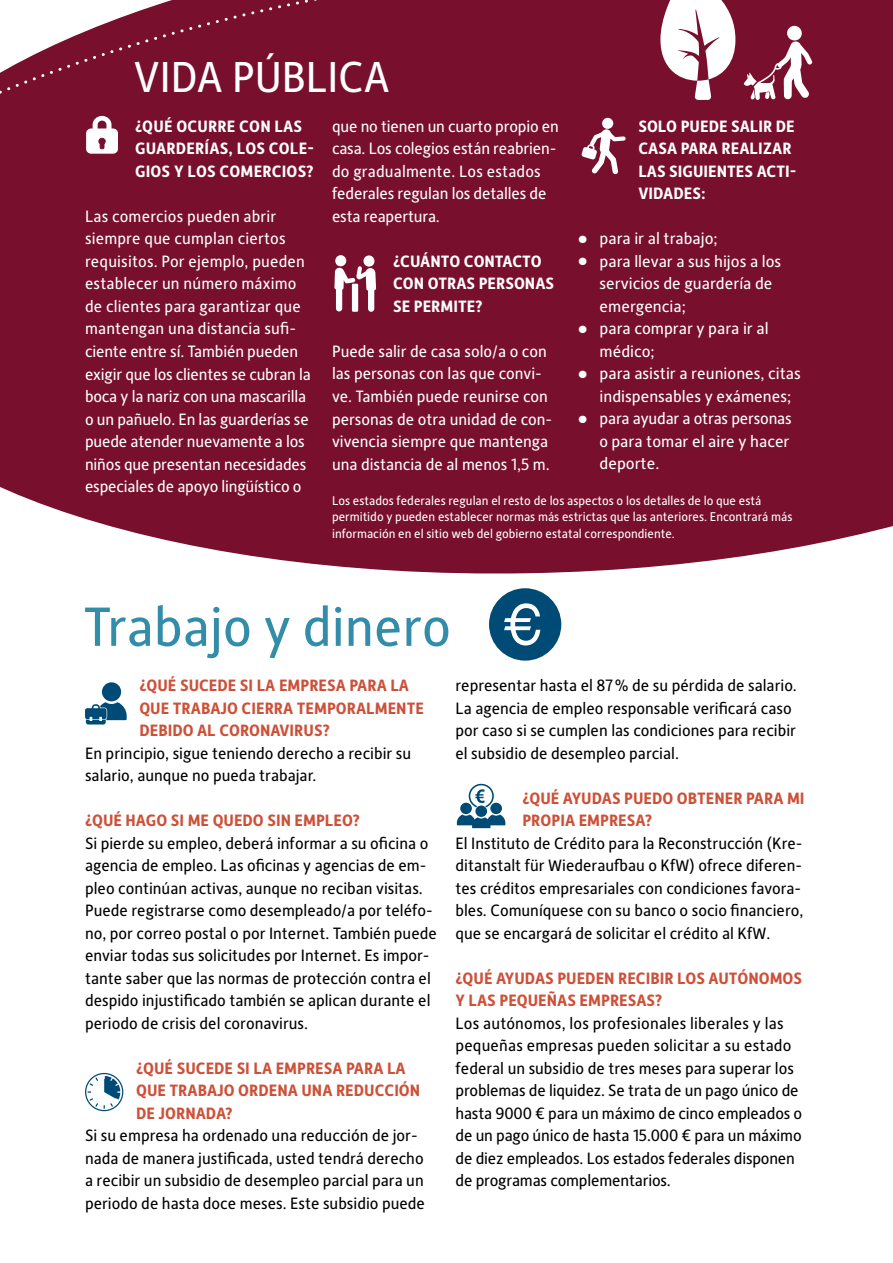
<style>
.page{position:relative;width:893px;height:1263px;background:#fff}
.page>*{position:absolute;margin:0;border:0;box-sizing:border-box;transform-origin:0 0}
.t1{font:55.5px "Alber New";color:#338da9}
.t2{font:43.5px "Alber New";color:#fff}
.t3{font:16.5px/22.5px "Alber New";color:#000}
.t4{font:16.5px/22.5px "Alber New";color:#fff}
.t5{font:700 16.5px/22.5px "Alber New";color:#cd5038}
.t6{font:700 16.5px/22.5px "Alber New";color:#fff}
.t7{font:12.75px/16.5px "Alber New";color:#fff}
.s1{font-size:10.5px}
</style>
<div class="page">
<div style="left:0;top:62px;width:893px;height:512px;background:#780f2d"></div>
<div style="left:343px;top:0;width:550px;height:122px;background:#780f2d"></div>
<div style="left:0;top:0;width:337px;height:392px;background:#780f2d"></div>
<svg style="left:660px;top:0;width:75px;height:100px"></svg>
<svg style="left:86px;top:116px;width:32px;height:38px"></svg>
<svg style="left:489px;top:588px;width:72px;height:73px"></svg>
<div style="left:787px;top:26px;width:15px;height:14px;background:#fff;border-radius:50%"></div>
<svg style="left:744px;top:41px;width:68px;height:59px"></svg>
<div style="left:602px;top:118px;width:11px;height:11px;background:#fff;border-radius:50%"></div>
<svg style="left:581px;top:129px;width:45px;height:45px"></svg>
<svg style="left:85px;top:682px;width:42px;height:42px"></svg>
<svg style="left:457px;top:784px;width:48px;height:44px"></svg>
<svg style="left:85px;top:1073px;width:38px;height:38px"></svg>
<div style="left:335px;top:255px;width:11px;height:11px;background:#fff;border-radius:50%"></div>
<div style="left:363px;top:255px;width:11px;height:12px;background:#fff;border-radius:50%"></div>
<svg style="left:334px;top:266px;width:42px;height:46px"></svg>
<h2 class="t2" style="left:134px;top:48px;width:257px">VIDA PÚBLICA</h2>
<p class="t6" style="left:135px;top:114px;width:181px">¿QUÉ OCURRE CON LAS<br>GUARDERÍAS, LOS COLE-<br>GIOS Y LOS COMERCIOS?</p>
<p class="t4" style="left:85px;top:204px;width:227px">Las comercios pueden abrir siempre que cumplan ciertos requisitos. Por ejemplo, pueden establecer un número máximo de clientes para garantizar que mantengan una distancia sufi&shy;ciente entre sí. También pueden exigir que los clientes se cubran la boca y la nariz con una mascarilla o un pañuelo. En las guarderías se puede atender nuevamente a los niños que presentan necesidades especiales de apoyo lingüístico o</p>
<p class="t4" style="left:332px;top:114px;width:228px">que no tienen un cuarto propio en casa. Los colegios están reabrien&shy;do gradualmente. Los estados federales regulan los detalles de esta reapertura.</p>
<p class="t6" style="left:393px;top:249px;width:163px">¿CUÁNTO CONTACTO<br>CON OTRAS PERSONAS<br>SE PERMITE?</p>
<p class="t4" style="left:332px;top:339px;width:222px">Puede salir de casa solo/a o con las personas con las que convi&shy;ve. También puede reunirse con personas de otra unidad de con&shy;vivencia siempre que mantenga una distancia de al menos 1,5 m.</p>
<p class="t6" style="left:638px;top:114px;width:160px">SOLO PUEDE SALIR DE<br>CASA PARA REALIZAR<br>LAS SIGUIENTES ACTI-<br>VIDADES:</p>
<p class="t4" style="left:578px;top:227px;width:141px"><span class="s1">●</span> para ir al trabajo;</p>
<p class="t4" style="left:600px;top:249px;width:183px;text-indent:-21px"><span class="s1">●</span> para llevar a sus hijos a los servicios de guardería de emergencia;</p>
<p class="t4" style="left:600px;top:317px;width:171px;text-indent:-21px"><span class="s1">●</span> para comprar y para ir al médico;</p>
<p class="t4" style="left:600px;top:362px;width:203px;text-indent:-21px"><span class="s1">●</span> para asistir a reuniones, citas indispensables y exámenes;</p>
<p class="t4" style="left:600px;top:407px;width:194px;text-indent:-21px"><span class="s1">●</span> para ayudar a otras personas o para tomar el aire y hacer deporte.</p>
<p class="t7" style="left:332px;top:492px;width:462px">Los estados federales regulan el resto de los aspectos o los detalles de lo que está permitido y pueden establecer normas más estrictas que las anteriores. Encontrará más información en el sitio web del gobierno estatal correspondiente.</p>
<h1 class="t1" style="left:83px;top:590px;width:370px">Trabajo y dinero</h1>
<p class="t5" style="left:139px;top:673px;width:286px">¿QUÉ SUCEDE SI LA EMPRESA PARA LA<br>QUE TRABAJO CIERRA TEMPORALMENTE<br>DEBIDO AL CORONAVIRUS?</p>
<p class="t3" style="left:85px;top:741px;width:328px">En principio, sigue teniendo derecho a recibir su salario, aunque no pueda trabajar.</p>
<p class="t5" style="left:85px;top:808px;width:277px">¿QUÉ HAGO SI ME QUEDO SIN EMPLEO?</p>
<p class="t3" style="left:85px;top:831px;width:353px">Si pierde su empleo, deberá informar a su oficina o agencia de empleo. Las oficinas y agencias de em&shy;pleo continúan activas, aunque no reciban visitas.<br>Puede registrarse como desempleado/a por teléfo&shy;no, por correo postal o por Internet. También puede enviar todas sus solicitudes por Internet. Es impor&shy;tante saber que las normas de protección contra el despido injustificado también se aplican durante el periodo de crisis del coronavirus.</p>
<p class="t5" style="left:136px;top:1056px;width:286px">¿QUÉ SUCEDE SI LA EMPRESA PARA LA<br>QUE TRABAJO ORDENA UNA REDUCCIÓN<br>DE JORNADA?</p>
<p class="t3" style="left:85px;top:1123px;width:342px">Si su empresa ha ordenado una reducción de jor&shy;nada de manera justificada, usted tendrá derecho a recibir un subsidio de desempleo parcial para un periodo de hasta doce meses. Este subsidio puede</p>
<p class="t3" style="left:455px;top:673px;width:343px">representar hasta el 87% de su pérdida de salario.<br>La agencia de empleo responsable verificará caso por caso si se cumplen las condiciones para recibir el subsidio de desempleo parcial.</p>
<p class="t5" style="left:522px;top:786px;width:284px">¿QUÉ AYUDAS PUEDO OBTENER PARA MI<br>PROPIA EMPRESA?</p>
<p class="t3" style="left:455px;top:831px;width:349px">El Instituto de Crédito para la Reconstrucción (Kre&shy;ditanstalt für Wiederaufbau o KfW) ofrece diferen&shy;tes créditos empresariales con condiciones favora&shy;bles. Comuníquese con su banco o socio financiero, que se encargará de solicitar el crédito al KfW.</p>
<p class="t5" style="left:455px;top:966px;width:348px">¿QUÉ AYUDAS PUEDEN RECIBIR LOS AUTÓNOMOS<br>Y LAS PEQUEÑAS EMPRESAS?</p>
<p class="t3" style="left:455px;top:1011px;width:348px">Los autónomos, los profesionales liberales y las pequeñas empresas pueden solicitar a su estado federal un subsidio de tres meses para superar los problemas de liquidez. Se trata de un pago único de hasta 9000 € para un máximo de cinco empleados o de un pago único de hasta 15.000 € para un máximo de diez empleados. Los estados federales disponen de programas complementarios.</p>
</div>
